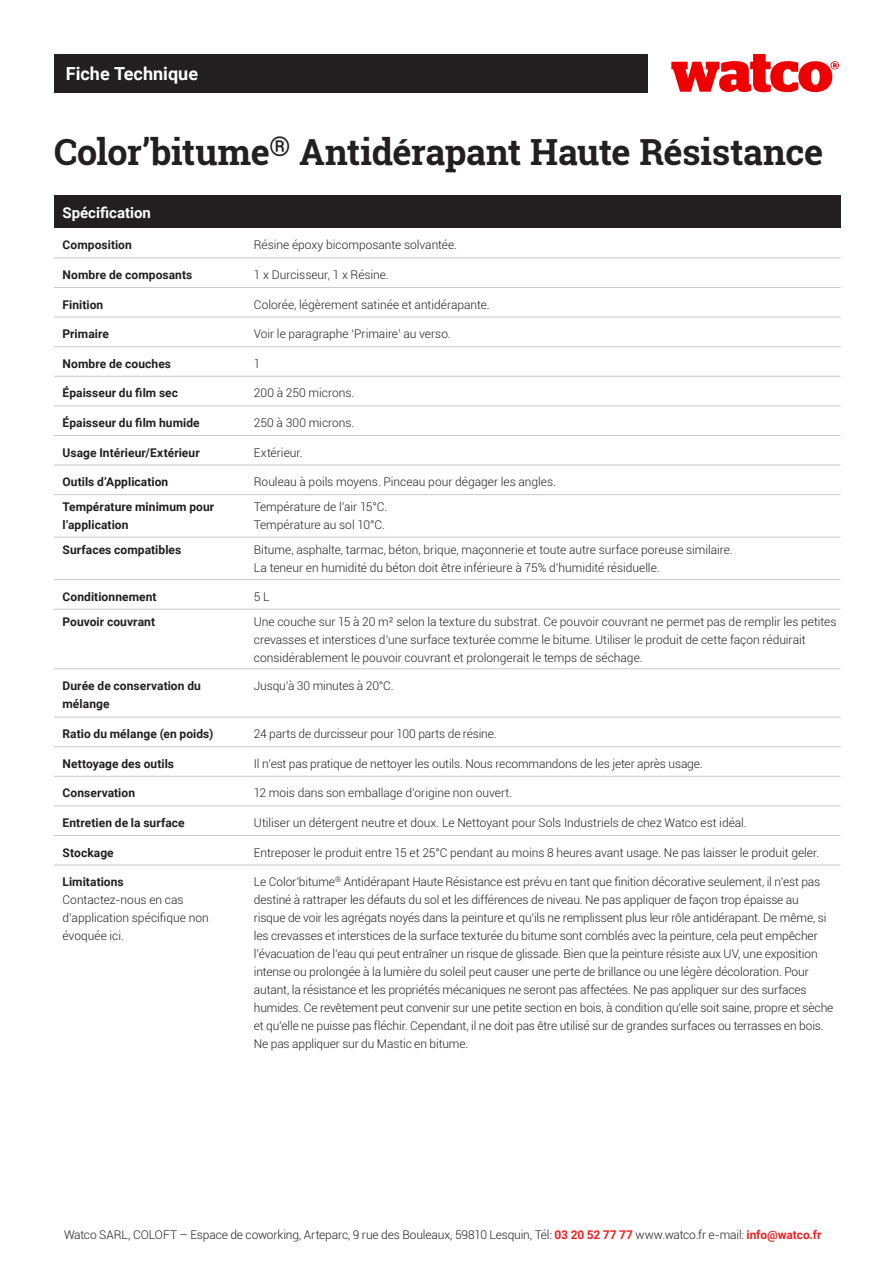
<style>
.page{position:relative;width:893px;height:1263px;background:#fff}
.page>*{position:absolute;margin:0;border:0;box-sizing:border-box;transform-origin:0 0}
.t1{font:700 36px "Roboto Slab";letter-spacing:-.015em;color:#231f20}
.t2{font:700 18px "Roboto";color:#fff}
.t3{font:700 15px "Roboto";color:#fff}
.t4{font:300 12px/18px "Roboto";letter-spacing:-.01em;color:#231f20}
.t5{font:700 12px/18px "Roboto";letter-spacing:.005em;color:#231f20}
.s1{font-weight:700}
.s2{font-weight:700;color:#ee2324}
</style>
<div class="page">
<div style="left:54px;top:54px;width:593px;height:38px;background:#231f20"></div>
<svg style="left:671px;top:54px;width:168px;height:38px"></svg>
<div style="left:54px;top:196px;width:787px;height:32px;background:#231f20"></div>
<hr style="left:54px;top:258px;width:200px;height:1px;background:#c7c8ca">
<hr style="left:254px;top:258px;width:587px;height:1px;background:#c7c8ca">
<hr style="left:54px;top:287px;width:200px;height:1px;background:#c7c8ca">
<hr style="left:254px;top:287px;width:587px;height:1px;background:#c7c8ca">
<hr style="left:54px;top:317px;width:200px;height:1px;background:#c7c8ca">
<hr style="left:254px;top:317px;width:587px;height:1px;background:#c7c8ca">
<hr style="left:54px;top:346px;width:200px;height:1px;background:#c7c8ca">
<hr style="left:254px;top:346px;width:587px;height:1px;background:#c7c8ca">
<hr style="left:54px;top:376px;width:200px;height:1px;background:#c7c8ca">
<hr style="left:254px;top:376px;width:587px;height:1px;background:#c7c8ca">
<hr style="left:54px;top:405px;width:200px;height:1px;background:#c7c8ca">
<hr style="left:254px;top:405px;width:587px;height:1px;background:#c7c8ca">
<hr style="left:54px;top:435px;width:200px;height:1px;background:#c7c8ca">
<hr style="left:254px;top:435px;width:587px;height:1px;background:#c7c8ca">
<hr style="left:54px;top:465px;width:200px;height:1px;background:#c7c8ca">
<hr style="left:254px;top:465px;width:587px;height:1px;background:#c7c8ca">
<hr style="left:54px;top:494px;width:200px;height:1px;background:#c7c8ca">
<hr style="left:254px;top:494px;width:587px;height:1px;background:#c7c8ca">
<hr style="left:54px;top:537px;width:200px;height:1px;background:#c7c8ca">
<hr style="left:254px;top:537px;width:587px;height:1px;background:#c7c8ca">
<hr style="left:54px;top:579px;width:200px;height:1px;background:#c7c8ca">
<hr style="left:254px;top:579px;width:587px;height:1px;background:#c7c8ca">
<hr style="left:54px;top:609px;width:200px;height:1px;background:#c7c8ca">
<hr style="left:254px;top:609px;width:587px;height:1px;background:#c7c8ca">
<hr style="left:54px;top:668px;width:200px;height:1px;background:#c7c8ca">
<hr style="left:254px;top:668px;width:587px;height:1px;background:#c7c8ca">
<hr style="left:54px;top:717px;width:200px;height:1px;background:#c7c8ca">
<hr style="left:254px;top:717px;width:587px;height:1px;background:#c7c8ca">
<hr style="left:54px;top:746px;width:200px;height:1px;background:#c7c8ca">
<hr style="left:254px;top:746px;width:587px;height:1px;background:#c7c8ca">
<hr style="left:54px;top:776px;width:200px;height:1px;background:#c7c8ca">
<hr style="left:254px;top:776px;width:587px;height:1px;background:#c7c8ca">
<hr style="left:54px;top:805px;width:200px;height:1px;background:#c7c8ca">
<hr style="left:254px;top:805px;width:587px;height:1px;background:#c7c8ca">
<hr style="left:54px;top:835px;width:200px;height:1px;background:#c7c8ca">
<hr style="left:254px;top:835px;width:587px;height:1px;background:#c7c8ca">
<hr style="left:54px;top:865px;width:200px;height:1px;background:#c7c8ca">
<hr style="left:254px;top:865px;width:587px;height:1px;background:#c7c8ca">
<p class="t2" style="left:66px;top:61px;width:134px">Fiche Technique</p>
<p class="t1" style="left:54px;top:128px;width:771px">Color’bitume<sup>®</sup> Antidérapant Haute Résistance</p>
<p class="t3" style="left:63px;top:202px;width:90px">Spécification</p>
<p class="t5" style="left:63px;top:236px;width:71px">Composition</p>
<p class="t4" style="left:254px;top:236px;width:205px">Résine époxy bicomposante solvantée.</p>
<p class="t5" style="left:63px;top:265px;width:131px">Nombre de composants</p>
<p class="t4" style="left:254px;top:265px;width:136px">1 x Durcisseur, 1 x Résine.</p>
<p class="t5" style="left:63px;top:295px;width:42px">Finition</p>
<p class="t4" style="left:254px;top:295px;width:237px">Colorée, légèrement satinée et antidérapante.</p>
<p class="t5" style="left:63px;top:324px;width:48px">Primaire</p>
<p class="t4" style="left:254px;top:324px;width:198px">Voir le paragraphe ‘Primaire’ au verso.</p>
<p class="t5" style="left:63px;top:354px;width:110px">Nombre de couches</p>
<p class="t4" style="left:254px;top:354px;width:8px">1</p>
<p class="t5" style="left:63px;top:384px;width:117px">Épaisseur du film sec</p>
<p class="t4" style="left:254px;top:384px;width:102px">200 à 250 microns.</p>
<p class="t5" style="left:63px;top:413px;width:139px">Épaisseur du film humide</p>
<p class="t4" style="left:254px;top:413px;width:102px">250 à 300 microns.</p>
<p class="t5" style="left:63px;top:443px;width:139px">Usage Intérieur/Extérieur</p>
<p class="t4" style="left:254px;top:443px;width:50px">Extérieur.</p>
<p class="t5" style="left:63px;top:472px;width:107px">Outils d’Application</p>
<p class="t4" style="left:254px;top:472px;width:304px">Rouleau à poils moyens. Pinceau pour dégager les angles.</p>
<p class="t5" style="left:63px;top:498px;width:153px">Température minimum pour l’application</p>
<p class="t4" style="left:254px;top:498px;width:135px">Température de l’air 15°C.</p>
<p class="t4" style="left:254px;top:516px;width:133px">Température au sol 10°C.</p>
<p class="t5" style="left:63px;top:540px;width:120px">Surfaces compatibles</p>
<p class="t4" style="left:254px;top:540px;width:480px">Bitume, asphalte, tarmac, béton, brique, maçonnerie et toute autre surface poreuse similaire.</p>
<p class="t4" style="left:254px;top:558px;width:407px">La teneur en humidité du béton doit être inférieure à 75% d’humidité résiduelle.</p>
<p class="t5" style="left:63px;top:587px;width:96px">Conditionnement</p>
<p class="t4" style="left:254px;top:587px;width:17px">5 L</p>
<p class="t5" style="left:63px;top:612px;width:94px">Pouvoir couvrant</p>
<p class="t4" style="left:254px;top:612px;width:584px">Une couche sur 15 à 20 m² selon la texture du substrat. Ce pouvoir couvrant ne permet pas de remplir les petites crevasses et interstices d’une surface texturée comme le bitume. Utiliser le produit de cette façon réduirait considérablement le pouvoir couvrant et prolongerait le temps de séchage.</p>
<p class="t5" style="left:63px;top:676px;width:140px">Durée de conservation du mélange</p>
<p class="t4" style="left:254px;top:676px;width:141px">Jusqu’à 30 minutes à 20°C.</p>
<p class="t5" style="left:63px;top:724px;width:152px">Ratio du mélange (en poids)</p>
<p class="t4" style="left:254px;top:724px;width:244px">24 parts de durcisseur pour 100 parts de résine.</p>
<p class="t5" style="left:63px;top:754px;width:113px">Nettoyage des outils</p>
<p class="t4" style="left:254px;top:754px;width:450px">Il n’est pas pratique de nettoyer les outils. Nous recommandons de les jeter après usage.</p>
<p class="t5" style="left:63px;top:784px;width:74px">Conservation</p>
<p class="t4" style="left:254px;top:784px;width:260px">12 mois dans son emballage d’origine non ouvert.</p>
<p class="t5" style="left:63px;top:813px;width:124px">Entretien de la surface</p>
<p class="t4" style="left:254px;top:813px;width:494px">Utiliser un détergent neutre et doux. Le Nettoyant pour Sols Industriels de chez Watco est idéal.</p>
<p class="t5" style="left:63px;top:843px;width:53px">Stockage</p>
<p class="t4" style="left:254px;top:843px;width:567px">Entreposer le produit entre 15 et 25°C pendant au moins 8 heures avant usage. Ne pas laisser le produit geler.</p>
<p class="t4" style="left:63px;top:872px;width:148px"><span class="s1">Limitations<br></span>Contactez-nous en cas d’application spécifique non évoquée ici.</p>
<p class="t4" style="left:254px;top:872px;width:581px">Le Color’bitume<sup>®</sup> Antidérapant Haute Résistance est prévu en tant que finition décorative seulement, il n’est pas destiné à rattraper les défauts du sol et les différences de niveau. Ne pas appliquer de façon trop épaisse au risque de voir les agrégats noyés dans la peinture et qu’ils ne remplissent plus leur rôle antidérapant. De même, si les crevasses et interstices de la surface texturée du bitume sont comblés avec la peinture, cela peut empêcher l’évacuation de l’eau qui peut entraîner un risque de glissade. Bien que la peinture résiste aux UV, une exposition intense ou prolongée à la lumière du soleil peut causer une perte de brillance ou une légère décoloration. Pour autant, la résistance et les propriétés mécaniques ne seront pas affectées. Ne pas appliquer sur des surfaces humides. Ce revêtement peut convenir sur une petite section en bois, à condition qu’elle soit saine, propre et sèche et qu’elle ne puisse pas fléchir. Cependant, il ne doit pas être utilisé sur de grandes surfaces ou terrasses en bois.<br>Ne pas appliquer sur du Mastic en bitume.</p>
<p class="t4" style="left:64px;top:1226px;width:759px">Watco SARL, COLOFT – Espace de coworking, Arteparc, 9 rue des Bouleaux, 59810 Lesquin, Tél: <span class="s2">03 20 52 77 77</span> www.watco.fr e-mail: <span class="s2">info@watco.fr</span></p>
</div>
